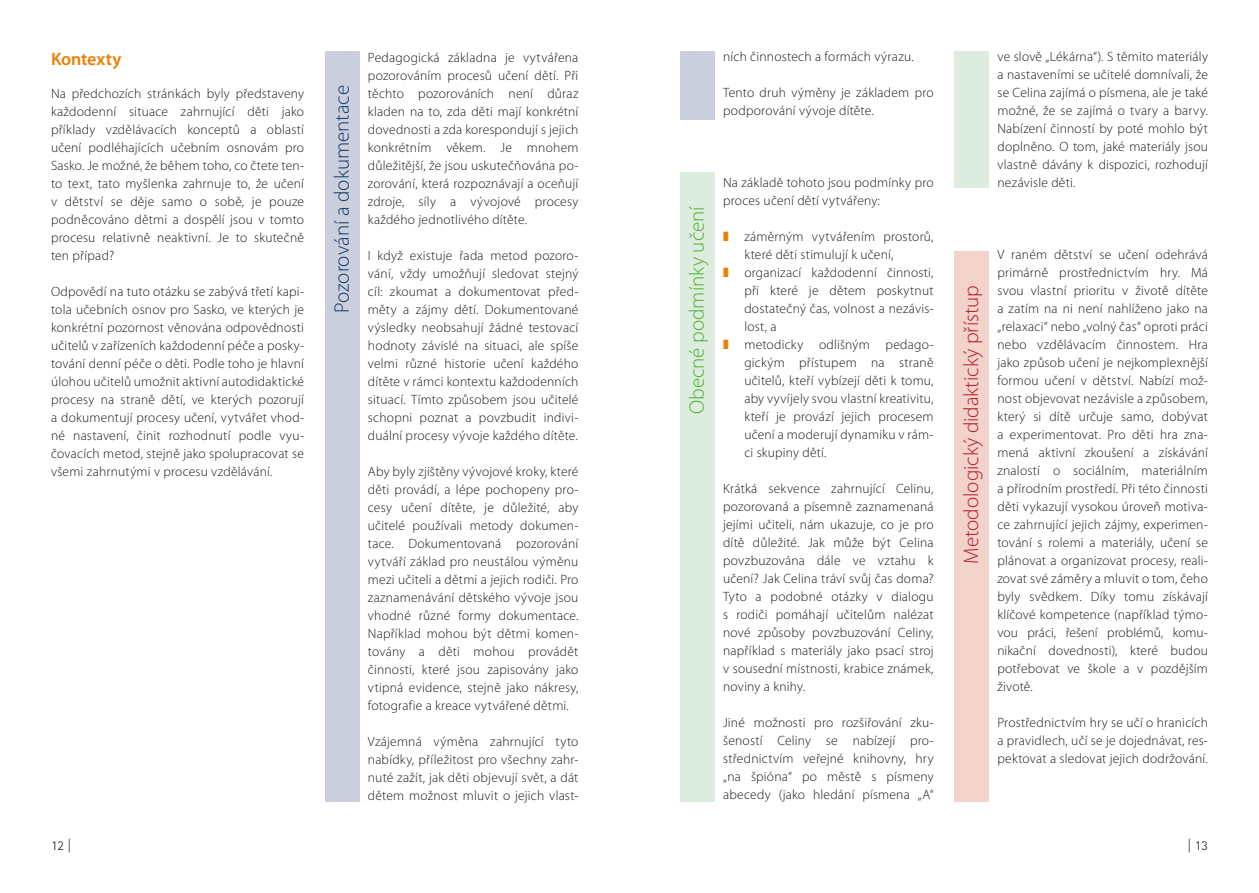
<style>
.page{position:relative;width:1259px;height:893px;background:#fff}
.page>*{position:absolute;margin:0;border:0;box-sizing:border-box;transform-origin:0 0}
.t1{font:300 21px "Myriad Pro";color:#b61829}
.t2{font:300 21px "Myriad Pro";color:#113d66}
.t3{font:300 21px "Myriad Pro";color:#53af32}
.t4{font:600 18px "Myriad Pro";letter-spacing:-.005em;color:#ef7d00}
.t5{font:300 13.5px/18px "Myriad Pro";letter-spacing:.015em;color:#1b1a19;text-align:justify}
.t6{font:300 13.5px "Agfa Rotis Sans Serif";color:#1b1a19}
.s1{color:#ef7d00}
</style>
<div class="page">
<div style="left:325px;top:51px;width:34px;height:750px;background:#cacedd"></div>
<div style="left:680px;top:172px;width:34px;height:629px;background:#dcecde"></div>
<div style="left:955px;top:51px;width:34px;height:136px;background:#dcecde"></div>
<div style="left:955px;top:251px;width:34px;height:550px;background:#f1d3cb"></div>
<div style="left:680px;top:51px;width:34px;height:68px;background:#cacedd"></div>
<h2 class="t4" style="left:51px;top:47px;width:72px">Kontexty</h2>
<p class="t5" style="left:51px;top:84px;width:255px">Na předchozích stránkách byly představeny každodenní situace zahrnující děti jako příklady vzdělávacích konceptů a oblastí učení podléhajících učebním osnovám pro Sasko. Je možné, že během toho, co čtete ten&shy;to text, tato myšlenka zahrnuje to, že učení v dětství se děje samo o sobě, je pouze podněcováno dětmi a dospělí jsou v tomto procesu relativně neaktivní. Je to skutečně ten případ?</p>
<p class="t5" style="left:51px;top:282px;width:254px">Odpovědí na tuto otázku se zabývá třetí kapi&shy;tola učebních osnov pro Sasko, ve kterých je konkrétní pozornost věnována odpovědnosti učitelů v zařízeních každodenní péče a posky&shy;tování denní péče o děti. Podle toho je hlavní úlohou učitelů umožnit aktivní autodidaktické procesy na straně dětí, ve kterých pozorují a dokumentují procesy učení, vytvářet vhod&shy;né nastavení, činit rozhodnutí podle vyu&shy;čovacích metod, stejně jako spolupracovat se všemi zahrnutými v procesu vzdělávání.</p>
<h1 class="t2" style="left:329px;top:313px;width:229px;rotate:-90deg">Pozorování a dokumentace</h1>
<p class="t5" style="left:368px;top:48px;width:212px">Pedagogická základna je vytvářena pozorováním procesů učení dětí. Při těchto pozorováních není důraz kladen na to, zda děti mají konkrétní dovednosti a zda korespondují s jejich konkrétním věkem. Je mnohem důležitější, že jsou uskutečňována po&shy;zorování, která rozpoznávají a oceňují zdroje, síly a vývojové procesy každého jednotlivého dítěte.</p>
<p class="t5" style="left:368px;top:246px;width:212px">I když existuje řada metod pozoro&shy;vání, vždy umožňují sledovat stejný cíl: zkoumat a dokumentovat před&shy;měty a zájmy dětí. Dokumentované výsledky neobsahují žádné testovací hodnoty závislé na situaci, ale spíše velmi různé historie učení každého dítěte v rámci kontextu každodenních situací. Tímto způsobem jsou učitelé schopni poznat a povzbudit indivi&shy;duální procesy vývoje každého dítěte.</p>
<p class="t5" style="left:368px;top:462px;width:212px">Aby byly zjištěny vývojové kroky, které děti provádí, a lépe pochopeny pro&shy;cesy učení dítěte, je důležité, aby učitelé používali metody dokumen&shy;tace. Dokumentovaná pozorování vytváří základ pro neustálou výměnu mezi učiteli a dětmi a jejich rodiči. Pro zaznamenávání dětského vývoje jsou vhodné různé formy dokumentace.<br>Například mohou být dětmi komen&shy;továny a děti mohou provádět činnosti, které jsou zapisovány jako vtipná evidence, stejně jako nákresy, fotografie a kreace vytvářené dětmi.</p>
<p class="t5" style="left:368px;top:732px;width:212px">Vzájemná výměna zahrnující tyto nabídky, příležitost pro všechny zahr&shy;nuté zažít, jak děti objevují svět, a dát dětem možnost mluvit o jejich vlast-</p>
<p class="t5" style="left:723px;top:48px;width:192px">ních činnostech a formách výrazu.</p>
<p class="t5" style="left:723px;top:84px;width:212px">Tento druh výměny je základem pro podporování vývoje dítěte.</p>
<h1 class="t3" style="left:684px;top:414px;width:210px;rotate:-90deg">Obecné podmínky učení</h1>
<p class="t5" style="left:723px;top:174px;width:212px">Na základě tohoto jsou podmínky pro proces učení dětí vytvářeny:</p>
<p class="t5" style="left:723px;top:228px;width:212px"><span class="s1">❚</span> záměrným vytvářením prostorů,</p>
<p class="t5" style="left:744px;top:246px;width:151px">které děti stimulují k učení,</p>
<p class="t5" style="left:723px;top:264px;width:212px"><span class="s1">❚</span> organizací každodenní činnosti,</p>
<p class="t5" style="left:744px;top:282px;width:191px">při které je dětem poskytnut</p>
<p class="t5" style="left:744px;top:300px;width:191px">dostatečný čas, volnost a nezávis-</p>
<p class="t5" style="left:744px;top:318px;width:34px">lost, a</p>
<p class="t5" style="left:723px;top:336px;width:212px"><span class="s1">❚</span> metodicky odlišným pedago-</p>
<p class="t5" style="left:744px;top:354px;width:191px">gickým přístupem na straně</p>
<p class="t5" style="left:744px;top:372px;width:191px">učitelů, kteří vybízejí děti k tomu,</p>
<p class="t5" style="left:744px;top:390px;width:191px">aby vyvíjely svou vlastní kreativitu,</p>
<p class="t5" style="left:744px;top:408px;width:191px">kteří je provází jejich procesem</p>
<p class="t5" style="left:744px;top:426px;width:191px">učení a moderují dynamiku v rám-</p>
<p class="t5" style="left:744px;top:444px;width:84px">ci skupiny dětí.</p>
<p class="t5" style="left:723px;top:480px;width:212px">Krátká sekvence zahrnující Celinu, pozorovaná a písemně zaznamenaná jejími učiteli, nám ukazuje, co je pro dítě důležité. Jak může být Celina povzbuzována dále ve vztahu k učení? Jak Celina tráví svůj čas doma?<br>Tyto a podobné otázky v dialogu s rodiči pomáhají učitelům nalézat nové způsoby povzbuzování Celiny, například s materiály jako psací stroj v sousední místnosti, krabice známek, noviny a knihy.</p>
<p class="t5" style="left:723px;top:714px;width:212px">Jiné možnosti pro rozšiřování zku&shy;šeností Celiny se nabízejí pro&shy;střednictvím veřejné knihovny, hry „na špióna“ po městě s písmeny abecedy (jako hledání písmena „A“</p>
<p class="t5" style="left:997px;top:48px;width:212px">ve slově „Lékárna“). S těmito materiály a nastaveními se učitelé domnívali, že se Celina zajímá o písmena, ale je také možné, že se zajímá o tvary a barvy.<br>Nabízení činností by poté mohlo být doplněno. O tom, jaké materiály jsou vlastně dávány k dispozici, rozhodují nezávisle děti.</p>
<h1 class="t1" style="left:958px;top:564px;width:280px;rotate:-90deg">Metodologický didaktický přístup</h1>
<p class="t5" style="left:997px;top:246px;width:212px">V raném dětství se učení odehrává primárně prostřednictvím hry. Má svou vlastní prioritu v životě dítěte a zatím na ni není nahlíženo jako na „relaxaci“ nebo „volný čas“ oproti práci nebo vzdělávacím činnostem. Hra jako způsob učení je nejkomplexnější formou učení v dětství. Nabízí mož&shy;nost objevovat nezávisle a způsobem, který si dítě určuje samo, dobývat a experimentovat. Pro děti hra zna&shy;mená aktivní zkoušení a získávání znalostí o sociálním, materiálním a přírodním prostředí. Při této činnosti děti vykazují vysokou úroveň motiva&shy;ce zahrnující jejich zájmy, experimen&shy;tování s rolemi a materiály, učení se plánovat a organizovat procesy, reali&shy;zovat své záměry a mluvit o tom, čeho byly svědkem. Díky tomu získávají klíčové kompetence (například týmo&shy;vou práci, řešení problémů, komu&shy;nikační dovednosti), které budou potřebovat ve škole a v pozdějším životě.</p>
<p class="t5" style="left:997px;top:714px;width:212px">Prostřednictvím hry se učí o hranicích a pravidlech, učí se je dojednávat, res&shy;pektovat a sledovat jejich dodržování.</p>
<p class="t6" style="left:51px;top:838px;width:22px">12 |</p>
<p class="t6" style="left:1187px;top:838px;width:22px">| 13</p>
</div>
